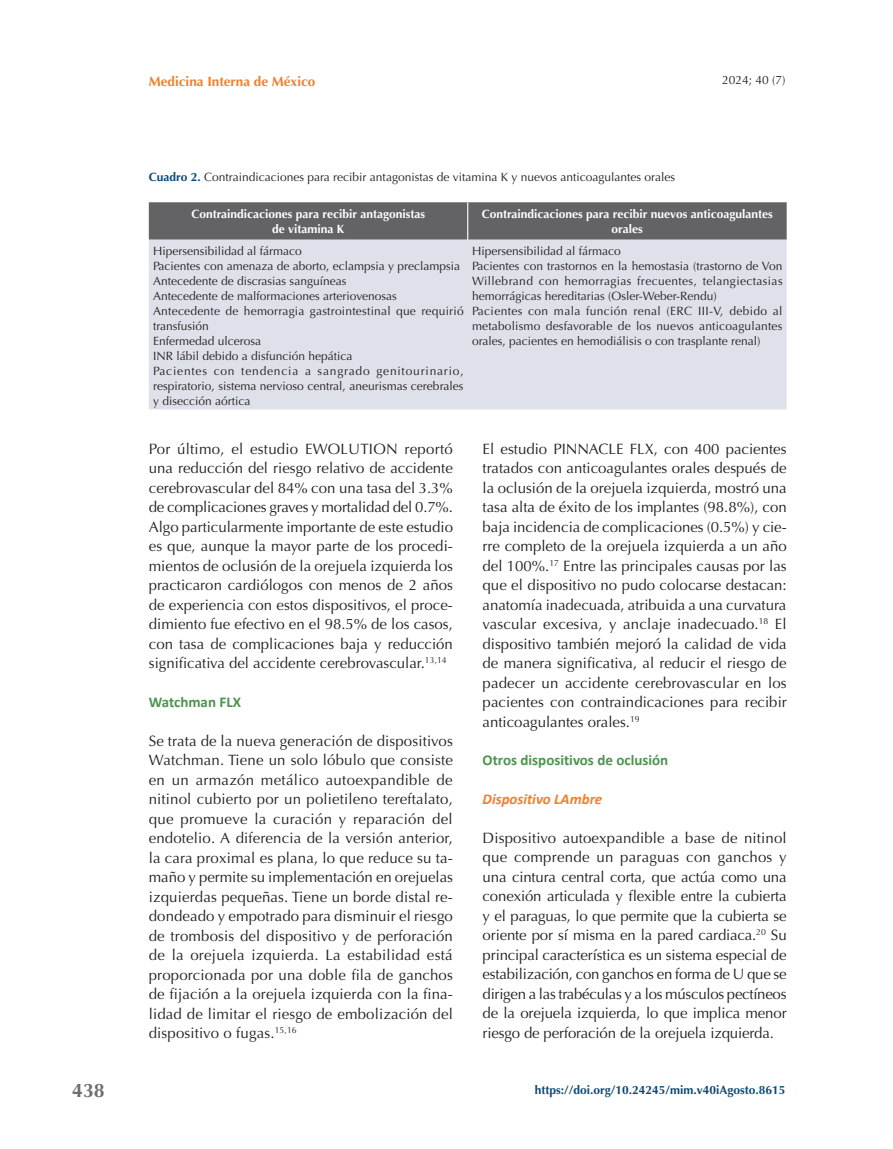
<style>
.page{position:relative;width:893px;height:1149px;background:#fff}
.page>*{position:absolute;margin:0;border:0;box-sizing:border-box;transform-origin:0 0}
.t1{font:700 19.5px "Optima";color:#6c6d70}
.t2{font:15px/19.5px "Optima";color:#231f20;text-align:justify}
.t3{font:700 15px "Calibri";color:#4b954d}
.t4{font:italic 700 15px "Calibri";color:#f47f28}
.t5{font:700 13.5px "Optima";color:#f47f28}
.t6{font:12px/15px "Optima";color:#231f20}
.t7{font:700 12px/15px "Optima";color:#fff;text-align:center}
.t8{font:700 12px "Optima";color:#0a4876}
.s1{font-weight:700;color:#0a4876}
</style>
<div class="page">
<div style="left:149px;top:202px;width:638px;height:38px;background:#636366"></div>
<div style="left:149px;top:240px;width:638px;height:169px;background:#dfe1ea"></div>
<hr style="left:467px;top:202px;width:1px;height:38px;background:#fff">
<h1 class="t1" style="left:72px;top:1079px;width:34px">438</h1>
<p class="t5" style="left:149px;top:73px;width:168px">Medicina Interna de México</p>
<p class="t6" style="left:722px;top:73px;width:65px">2024; 40 (7)</p>
<p class="t6" style="left:149px;top:170px;width:528px"><span class="s1">Cuadro 2.</span> Contraindicaciones para recibir antagonistas de vitamina K y nuevos anticoagulantes orales</p>
<p class="t7" style="left:191px;top:206px;width:235px">Contraindicaciones para recibir antagonistas de vitamina K</p>
<p class="t7" style="left:482px;top:206px;width:292px">Contraindicaciones para recibir nuevos anticoagulantes orales</p>
<p class="t6" style="left:153px;top:243px;width:312px">Hipersensibilidad al fármaco<br>Pacientes con amenaza de aborto, eclampsia y preclampsia Antecedente de discrasias sanguíneas<br>Antecedente de malformaciones arteriovenosas Antecedente de hemorragia gastrointestinal que requirió transfusión<br>Enfermedad ulcerosa<br>INR lábil debido a disfunción hepática<br>Pacientes con tendencia a sangrado genitourinario, respiratorio, sistema nervioso central, aneurismas cerebrales y disección aórtica</p>
<p class="t6" style="left:472px;top:243px;width:312px">Hipersensibilidad al fármaco<br>Pacientes con trastornos en la hemostasia (trastorno de Von Willebrand con hemorragias frecuentes, telangiectasias hemorrágicas hereditarias (Osler-Weber-Rendu)<br>Pacientes con mala función renal (ERC III-V, debido al metabolismo desfavorable de los nuevos anticoagulantes orales, pacientes en hemodiálisis o con trasplante renal)</p>
<p class="t2" style="left:149px;top:439px;width:306px">Por último, el estudio EWOLUTION reportó una reducción del riesgo relativo de accidente cerebrovascular del 84% con una tasa del 3.3% de complicaciones graves y mortalidad del 0.7%.<br>Algo particularmente importante de este estudio es que, aunque la mayor parte de los procedi&shy;mientos de oclusión de la orejuela izquierda los practicaron cardiólogos con menos de 2 años de experiencia con estos dispositivos, el proce&shy;dimiento fue efectivo en el 98.5% de los casos, con tasa de complicaciones baja y reducción significativa del accidente cerebrovascular.<sup>13,14</sup></p>
<p class="t3" style="left:149px;top:691px;width:94px">Watchman FLX</p>
<p class="t2" style="left:149px;top:730px;width:306px">Se trata de la nueva generación de dispositivos Watchman. Tiene un solo lóbulo que consiste en un armazón metálico autoexpandible de nitinol cubierto por un polietileno tereftalato, que promueve la curación y reparación del endotelio. A diferencia de la versión anterior, la cara proximal es plana, lo que reduce su ta&shy;maño y permite su implementación en orejuelas izquierdas pequeñas. Tiene un borde distal re&shy;dondeado y empotrado para disminuir el riesgo de trombosis del dispositivo y de perforación de la orejuela izquierda. La estabilidad está proporcionada por una doble fila de ganchos de fijación a la orejuela izquierda con la fina&shy;lidad de limitar el riesgo de embolización del dispositivo o fugas.<sup>15,16</sup></p>
<p class="t2" style="left:483px;top:439px;width:306px">El estudio PINNACLE FLX, con 400 pacientes tratados con anticoagulantes orales después de la oclusión de la orejuela izquierda, mostró una tasa alta de éxito de los implantes (98.8%), con baja incidencia de complicaciones (0.5%) y cie&shy;rre completo de la orejuela izquierda a un año del 100%.<sup>17</sup> Entre las principales causas por las que el dispositivo no pudo colocarse destacan: anatomía inadecuada, atribuida a una curvatura vascular excesiva, y anclaje inadecuado.<sup>18</sup> El dispositivo también mejoró la calidad de vida de manera significativa, al reducir el riesgo de padecer un accidente cerebrovascular en los pacientes con contraindicaciones para recibir anticoagulantes orales.<sup>19</sup></p>
<p class="t3" style="left:483px;top:749px;width:187px">Otros dispositivos de oclusión</p>
<p class="t4" style="left:483px;top:788px;width:121px">Dispositivo LAmbre</p>
<p class="t2" style="left:483px;top:827px;width:306px">Dispositivo autoexpandible a base de nitinol que comprende un paraguas con ganchos y una cintura central corta, que actúa como una conexión articulada y flexible entre la cubierta y el paraguas, lo que permite que la cubierta se oriente por sí misma en la pared cardiaca.<sup>20</sup> Su principal característica es un sistema especial de estabilización, con ganchos en forma de U que se dirigen a las trabéculas y a los músculos pectíneos de la orejuela izquierda, lo que implica menor riesgo de perforación de la orejuela izquierda.</p>
<p class="t8" style="left:535px;top:1082px;width:252px">https://doi.org/10.24245/mim.v40iAgosto.8615</p>
</div>
